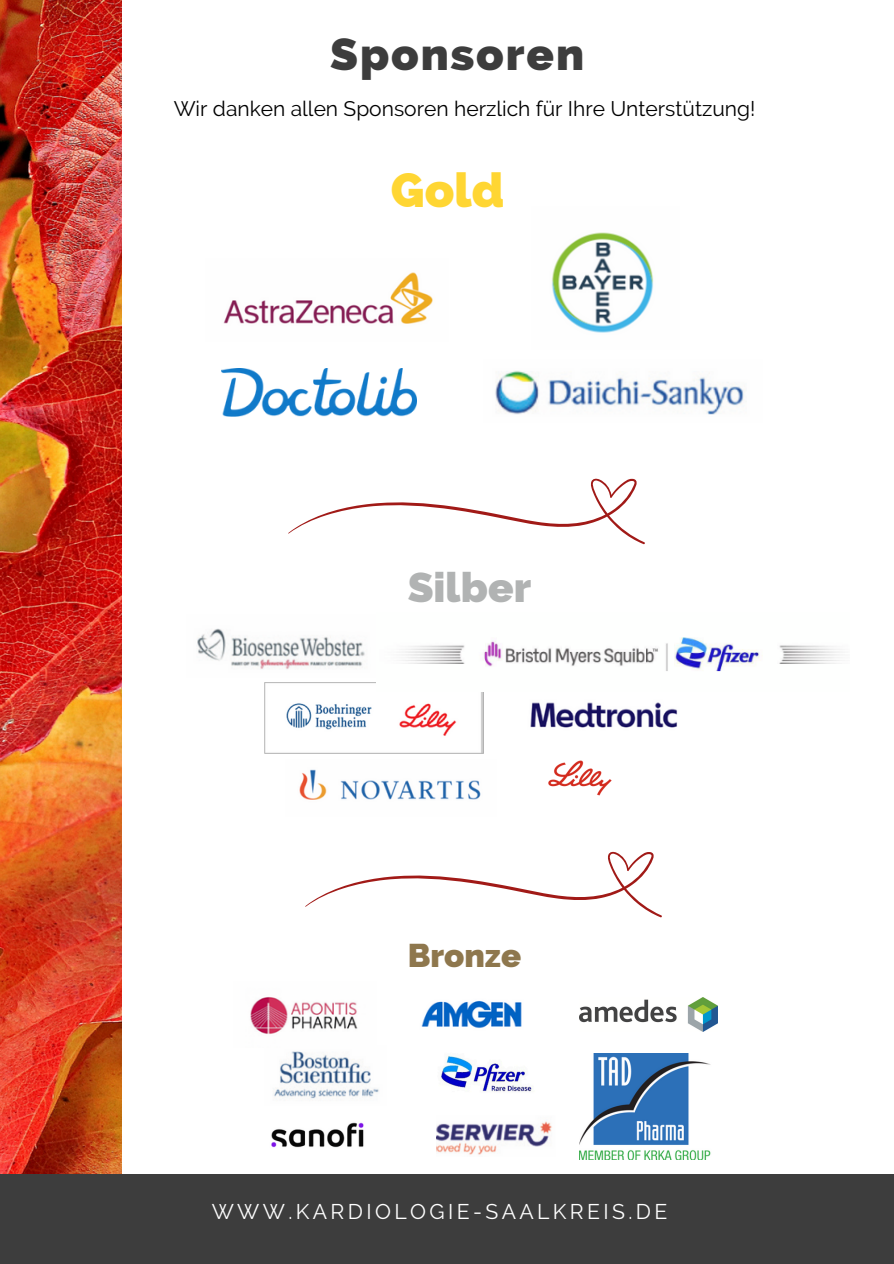
<style>
.page{position:relative;width:894px;height:1264px;background:#fff}
.page>*{position:absolute;margin:0;border:0;box-sizing:border-box;transform-origin:0 0}
.t1{font:800 48.3px "Raleway";color:#ffd633}
.t2{font:800 45.3px "Raleway";letter-spacing:.04em;color:#3d3d3d}
.t3{font:800 42px "Raleway";color:#b1b3b3}
.t4{font:800 33px "Raleway";color:#8e774d}
.t5{font:21.15px "Raleway";letter-spacing:.16em;color:#fff}
.t6{font:21px "Raleway";color:#000}
</style>
<div class="page">
<img style="left:0;top:0;width:121px;height:1174px">
<div style="left:0;top:1174px;width:893px;height:89px;background:#3d3d3d"></div>
<img style="left:579px;top:997px;width:138px;height:34px">
<img style="left:197px;top:628px;width:168px;height:42px">
<img style="left:495px;top:370px;width:250px;height:45px">
<img style="left:551px;top:232px;width:103px;height:101px">
<img style="left:299px;top:769px;width:182px;height:31px">
<img style="left:223px;top:272px;width:210px;height:52px">
<img style="left:530px;top:702px;width:148px;height:26px">
<img style="left:274px;top:1051px;width:105px;height:48px">
<img style="left:437px;top:1121px;width:115px;height:34px">
<img style="left:421px;top:1001px;width:101px;height:27px">
<img style="left:441px;top:1056px;width:91px;height:36px">
<img style="left:265px;top:682px;width:218px;height:71px">
<img style="left:250px;top:997px;width:108px;height:37px">
<svg style="left:288px;top:478px;width:356px;height:66px"></svg>
<svg style="left:305px;top:851px;width:356px;height:66px"></svg>
<img style="left:376px;top:637px;width:464px;height:54px">
<img style="left:579px;top:1053px;width:132px;height:106px">
<img style="left:271px;top:1122px;width:93px;height:26px">
<img style="left:548px;top:760px;width:64px;height:36px">
<img style="left:221px;top:369px;width:195px;height:47px">
<h2 class="t2" style="left:330px;top:28px;width:255px">Sponsoren</h2>
<p class="t6" style="left:174px;top:96px;width:583px">Wir danken allen Sponsoren herzlich für Ihre Unterstützung!</p>
<h1 class="t1" style="left:391px;top:162px;width:115px">Gold</h1>
<h3 class="t3" style="left:407px;top:563px;width:125px">Silber</h3>
<h3 class="t4" style="left:407px;top:936px;width:115px">Bronze</h3>
<p class="t5" style="left:212px;top:1199px;width:457px">WWW.KARDIOLOGIE-SAALKREIS.DE</p>
</div>
